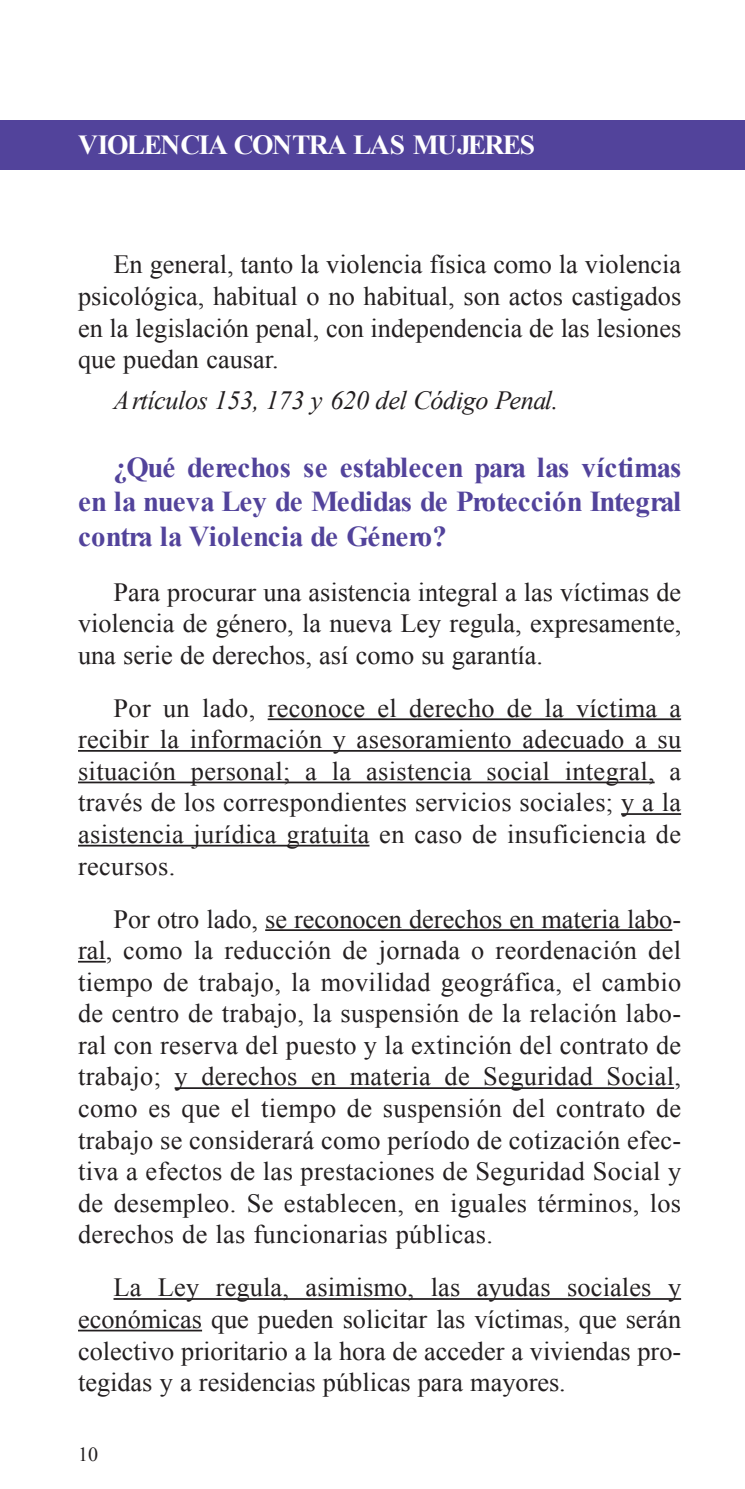
<style>
.page{position:relative;width:745px;height:1489px;background:#fff}
.page>*{position:absolute;margin:0;border:0;box-sizing:border-box;transform-origin:0 0}
.t1{font:700 28.75px/34.5px "Times New Roman";letter-spacing:-.01em;color:#52439b;text-align:justify}
.t2{font:700 27.5px "Times New Roman";letter-spacing:-.055em;color:#fff}
.t3{font:26.25px/31.5px "Times New Roman";color:#231f20;text-align:justify}
.t4{font:italic 26.25px "Times New Roman";letter-spacing:-.015em;color:#231f20}
.t5{font:20px "Times New Roman";color:#231f20}
</style>
<div class="page">
<hr style="left:267px;top:718px;width:413px;height:2px;background:#231f20">
<hr style="left:78px;top:750px;width:602px;height:1px;background:#231f20">
<hr style="left:78px;top:781px;width:576px;height:2px;background:#231f20">
<hr style="left:620px;top:813px;width:60px;height:1px;background:#231f20">
<hr style="left:78px;top:844px;width:291px;height:2px;background:#231f20">
<hr style="left:265px;top:929px;width:407px;height:1px;background:#231f20">
<hr style="left:78px;top:960px;width:28px;height:2px;background:#231f20">
<hr style="left:174px;top:1087px;width:499px;height:1px;background:#231f20">
<hr style="left:113px;top:1297px;width:567px;height:2px;background:#231f20">
<hr style="left:78px;top:1329px;width:124px;height:2px;background:#231f20">
<div style="left:0;top:120px;width:744px;height:50px;background:#52439b"></div>
<p class="t2" style="left:78px;top:129px;width:458px">VIOLENCIA CONTRA LAS MUJERES</p>
<p class="t3" style="left:78px;top:249px;width:604px;text-indent:35px">En general, tanto la violencia física como la violencia psicológica, habitual o no habitual, son actos castigados en la legislación penal, con independencia de las lesiones que puedan causar.</p>
<p class="t4" style="left:113px;top:385px;width:446px">Artículos 153, 173 y 620 del Código Penal.</p>
<p class="t1" style="left:78px;top:450px;width:604px;text-indent:35px">¿Qué derechos se establecen para las víctimas en la nueva Ley de Medidas de Protección Integral contra la Violencia de Género?</p>
<p class="t3" style="left:78px;top:576px;width:604px;text-indent:35px">Para procurar una asistencia integral a las víctimas de violencia de género, la nueva Ley regula, expresamente, una serie de derechos, así como su garantía.</p>
<p class="t3" style="left:78px;top:692px;width:604px;text-indent:35px">Por un lado, reconoce el derecho de la víctima a recibir la información y asesoramiento adecuado a su situación personal; a la asistencia social integral, a través de los correspondientes servicios sociales; y a la asistencia jurídica gratuita en caso de insuficiencia de recursos.</p>
<p class="t3" style="left:78px;top:902px;width:604px;text-indent:35px">Por otro lado, se reconocen derechos en materia labo&shy;ral, como la reducción de jornada o reordenación del tiempo de trabajo, la movilidad geográfica, el cambio de centro de trabajo, la suspensión de la relación labo&shy;ral con reserva del puesto y la extinción del contrato de trabajo; y derechos en materia de Seguridad Social, como es que el tiempo de suspensión del contrato de trabajo se considerará como período de cotización efec&shy;tiva a efectos de las prestaciones de Seguridad Social y de desempleo. Se establecen, en iguales términos, los derechos de las funcionarias públicas.</p>
<p class="t3" style="left:78px;top:1271px;width:604px;text-indent:35px">La Ley regula, asimismo, las ayudas sociales y económicas que pueden solicitar las víctimas, que serán colectivo prioritario a la hora de acceder a viviendas pro&shy;tegidas y a residencias públicas para mayores.</p>
<p class="t5" style="left:78px;top:1442px;width:21px">10</p>
</div>
